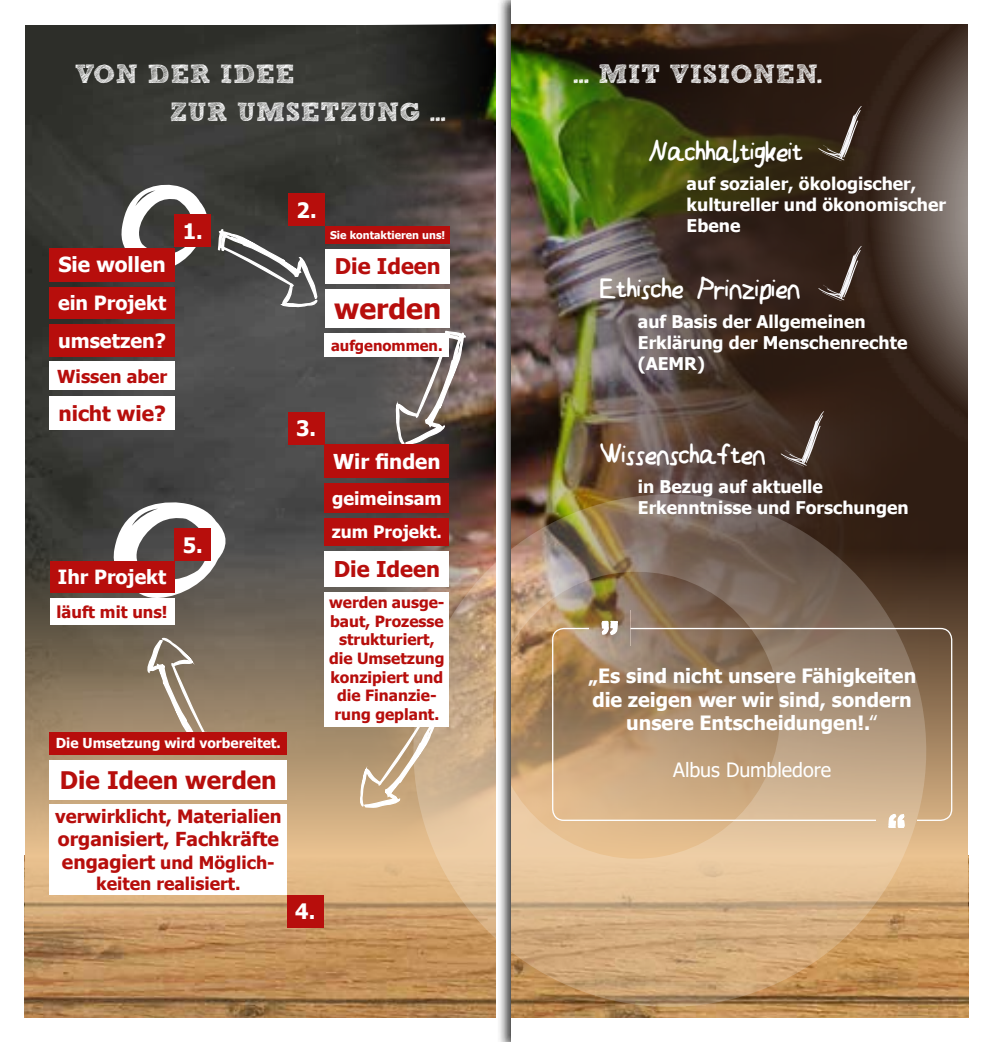
<style>
.page{position:relative;width:993px;height:1042px;background:#fff}
.page>*{position:absolute;margin:0;border:0;box-sizing:border-box;transform-origin:0 0}
.t1{font:32.38px "Kindergarden";color:#fff}
.t2{font:700 28.35px "Tahoma";color:#b70e0c}
.t3{font:700 26.25px/37.1px "Sketch Block";letter-spacing:.02em;color:#fff}
.t4{font:700 24.15px "Tahoma";color:#b70e0c}
.t5{font:700 21.7px "Tahoma";color:#b70e0c}
.t6{font:700 21.35px "Tahoma";color:#fff}
.t7{font:700 21.18px "Tahoma";color:#fff}
.t8{font:700 20.82px "Tahoma";color:#fff}
.t9{font:700 20.82px "Tahoma";color:#b70e0c}
.t10{font:700 20.47px "Tahoma";color:#fff}
.t11{font:700 19.78px "Tahoma";color:#fff}
.t12{font:700 19.6px/23.6px "Tahoma";color:#fff;text-align:center}
.t13{font:19.6px "Tahoma";letter-spacing:-.005em;color:#fff}
.t14{font:700 19.25px "Tahoma";color:#b70e0c}
.t15{font:700 18.38px "Tahoma";color:#b70e0c}
.t16{font:700 18.03px "Tahoma";color:#fff}
.t17{font:700 17.85px "Tahoma";color:#b70e0c}
.t18{font:700 17.5px/21px "Tahoma";color:#fff}
.t19{font:700 17.5px/21px "Tahoma";color:#b70e0c;text-align:center}
.t20{font:700 17.15px "Tahoma";color:#fff}
.t21{font:700 16.45px "Tahoma";color:#b70e0c}
.t22{font:700 15.4px/18.6px "Tahoma";color:#b70e0c;text-align:center}
.t23{font:700 14.7px "Tahoma";color:#b70e0c}
.t24{font:700 13.83px "Tahoma";color:#fff}
.t25{font:700 10.67px "Tahoma";color:#fff}
.s1{font-size:19.25px}
.s2{font-weight:400}
</style>
<div class="page">
<div style="left:497px;top:0;width:495px;height:1042px;background:#000;opacity:.75"></div>
<div style="left:511px;top:0;width:481px;height:1042px;background:#fff"></div>
<img style="left:511px;top:25px;width:456px;height:992px">
<svg style="left:839px;top:24px;width:129px;height:470px;background:#44342b"></svg>
<div style="left:511px;top:548px;width:456px;height:308px;background:linear-gradient(to bottom,#301e13,#eac290)"></div>
<svg style="left:927px;top:856px;width:40px;height:90px;background:#d4a771"></svg>
<svg style="left:817px;top:106px;width:44px;height:54px;background:#47382e"></svg>
<svg style="left:821px;top:152px;width:20px;height:9px"></svg>
<svg style="left:817px;top:246px;width:44px;height:54px;background:#483931"></svg>
<svg style="left:821px;top:292px;width:20px;height:9px"></svg>
<svg style="left:780px;top:411px;width:44px;height:55px;background:#544339"></svg>
<svg style="left:783px;top:457px;width:21px;height:9px"></svg>
<img style="left:511px;top:487px;width:416px;height:521px">
<div style="left:552px;top:628px;width:400px;height:193px;border:1px solid #fff;border-radius:11px"></div>
<svg style="left:589px;top:610px;width:41px;height:35px"></svg>
<svg style="left:875px;top:803px;width:41px;height:35px"></svg>
<img style="left:25px;top:25px;width:471px;height:992px">
<img style="left:365px;top:25px;width:131px;height:462px">
<svg style="left:25px;top:548px;width:374px;height:308px;background:#8f7c64"></svg>
<svg style="left:25px;top:856px;width:374px;height:90px;background:#cda16f"></svg>
<svg style="left:399px;top:487px;width:97px;height:521px;background:#c8a279"></svg>
<svg style="left:217px;top:188px;width:103px;height:121px;background:#565655"></svg>
<svg style="left:362px;top:331px;width:105px;height:298px;background:#726661"></svg>
<svg style="left:358px;top:727px;width:79px;height:82px;background:#c7ae8f"></svg>
<svg style="left:129px;top:636px;width:81px;height:96px;background:#998975"></svg>
<svg style="left:120px;top:181px;width:90px;height:91px"></svg>
<svg style="left:111px;top:498px;width:118px;height:101px"></svg>
<div style="left:288px;top:412px;width:36px;height:33px;background:#b70e0c"></div>
<div style="left:324px;top:445px;width:125px;height:33px;background:#b70e0c"></div>
<div style="left:324px;top:592px;width:125px;height:135px;background:#fff"></div>
<div style="left:324px;top:551px;width:125px;height:35px;background:#fff"></div>
<div style="left:324px;top:483px;width:125px;height:29px;background:#b70e0c"></div>
<div style="left:324px;top:518px;width:125px;height:28px;background:#b70e0c"></div>
<div style="left:288px;top:193px;width:36px;height:33px;background:#b70e0c"></div>
<div style="left:325px;top:226px;width:124px;height:17px;background:#b70e0c"></div>
<div style="left:324px;top:333px;width:125px;height:24px;background:#fff"></div>
<div style="left:325px;top:249px;width:124px;height:35px;background:#fff"></div>
<div style="left:325px;top:289px;width:124px;height:39px;background:#fff"></div>
<div style="left:50px;top:561px;width:124px;height:32px;background:#b70e0c"></div>
<div style="left:50px;top:598px;width:124px;height:27px;background:#fff"></div>
<div style="left:174px;top:528px;width:37px;height:33px;background:#b70e0c"></div>
<div style="left:174px;top:215px;width:37px;height:32px;background:#b70e0c"></div>
<div style="left:50px;top:248px;width:125px;height:33px;background:#b70e0c"></div>
<div style="left:50px;top:396px;width:125px;height:33px;background:#fff"></div>
<div style="left:50px;top:361px;width:125px;height:29px;background:#fff"></div>
<div style="left:50px;top:287px;width:125px;height:31px;background:#b70e0c"></div>
<div style="left:50px;top:324px;width:125px;height:32px;background:#b70e0c"></div>
<div style="left:287px;top:895px;width:36px;height:32px;background:#b70e0c"></div>
<div style="left:50px;top:804px;width:237px;height:91px;background:#fff"></div>
<div style="left:50px;top:732px;width:237px;height:22px;background:#b70e0c"></div>
<div style="left:50px;top:760px;width:237px;height:39px;background:#fff"></div>
<h3 class="t3" style="left:170px;top:56px;width:277px;text-indent:-95px">VON DER IDEE<br>ZUR UMSETZUNG ...</h3>
<p class="t8" style="left:58px;top:250px;width:109px">Sie wollen</p>
<p class="t12" style="left:58px;top:292px;width:110px">ein Projekt</p>
<p class="t11" style="left:58px;top:326px;width:110px">umsetzen?</p>
<p class="t17" style="left:57px;top:364px;width:111px">Wissen aber</p>
<p class="t9" style="left:58px;top:398px;width:109px">nicht wie?</p>
<p class="t6" style="left:183px;top:216px;width:22px">1.</p>
<p class="t12" style="left:58px;top:566px;width:110px">Ihr Projekt</p>
<p class="t21" style="left:57px;top:600px;width:112px">läuft mit uns!</p>
<p class="t6" style="left:183px;top:530px;width:22px">5.</p>
<p class="t24" style="left:56px;top:734px;width:226px">Die Umsetzung wird vorbereitet.</p>
<h3 class="t4" style="left:60px;top:763px;width:218px">Die Ideen werden</h3>
<p class="t15" style="left:55px;top:803px;width:228px">verwirklicht, Materialien</p>
<p class="t14" style="left:58px;top:825px;width:222px">organisiert, Fachkräfte</p>
<p class="t19" style="left:62px;top:853px;width:214px"><span class="s1">engagiert</span> und Möglich&shy;keiten realisiert.</p>
<p class="t7" style="left:296px;top:195px;width:21px">2.</p>
<p class="t25" style="left:330px;top:227px;width:117px">Sie kontaktieren uns!</p>
<p class="t5" style="left:335px;top:251px;width:107px">Die Ideen</p>
<h2 class="t2" style="left:334px;top:289px;width:108px">werden</h2>
<p class="t23" style="left:331px;top:335px;width:113px">aufgenommen.</p>
<p class="t6" style="left:296px;top:414px;width:22px">3.</p>
<p class="t10" style="left:333px;top:447px;width:109px">Wir finden</p>
<p class="t16" style="left:332px;top:485px;width:111px">geimeinsam</p>
<p class="t20" style="left:331px;top:520px;width:112px">zum Projekt.</p>
<p class="t5" style="left:333px;top:554px;width:108px">Die Ideen</p>
<p class="t22" style="left:329px;top:594px;width:117px">werden ausge&shy;baut, Prozesse strukturiert, die Umsetzung konzipiert und die Finanzie&shy;rung geplant.</p>
<p class="t6" style="left:295px;top:896px;width:22px">4.</p>
<h3 class="t3" style="left:573px;top:56px;width:250px">... MIT VISIONEN.</h3>
<h1 class="t1" style="left:648px;top:136px;width:155px">Nachhaltigkeit</h1>
<p class="t18" style="left:686px;top:174px;width:261px">auf sozialer, ökologischer, kultureller und ökonomischer<br>Ebene</p>
<h1 class="t1" style="left:600px;top:273px;width:201px">Ethische Prinzipien</h1>
<p class="t18" style="left:637px;top:311px;width:271px">auf Basis der Allgemeinen<br>Erklärung der Menschenrechte (AEMR)</p>
<h1 class="t1" style="left:600px;top:439px;width:167px">Wissenschaften</h1>
<p class="t18" style="left:637px;top:477px;width:272px">in Bezug auf aktuelle<br>Erkenntnisse und Forschungen</p>
<p class="t12" style="left:588px;top:665px;width:329px">„Es sind nicht unsere Fähigkeiten die zeigen wer wir sind, sondern unsere Entscheidungen!.<span class="s2">‟</span></p>
<p class="t13" style="left:673px;top:757px;width:159px">Albus Dumbledore</p>
</div>
